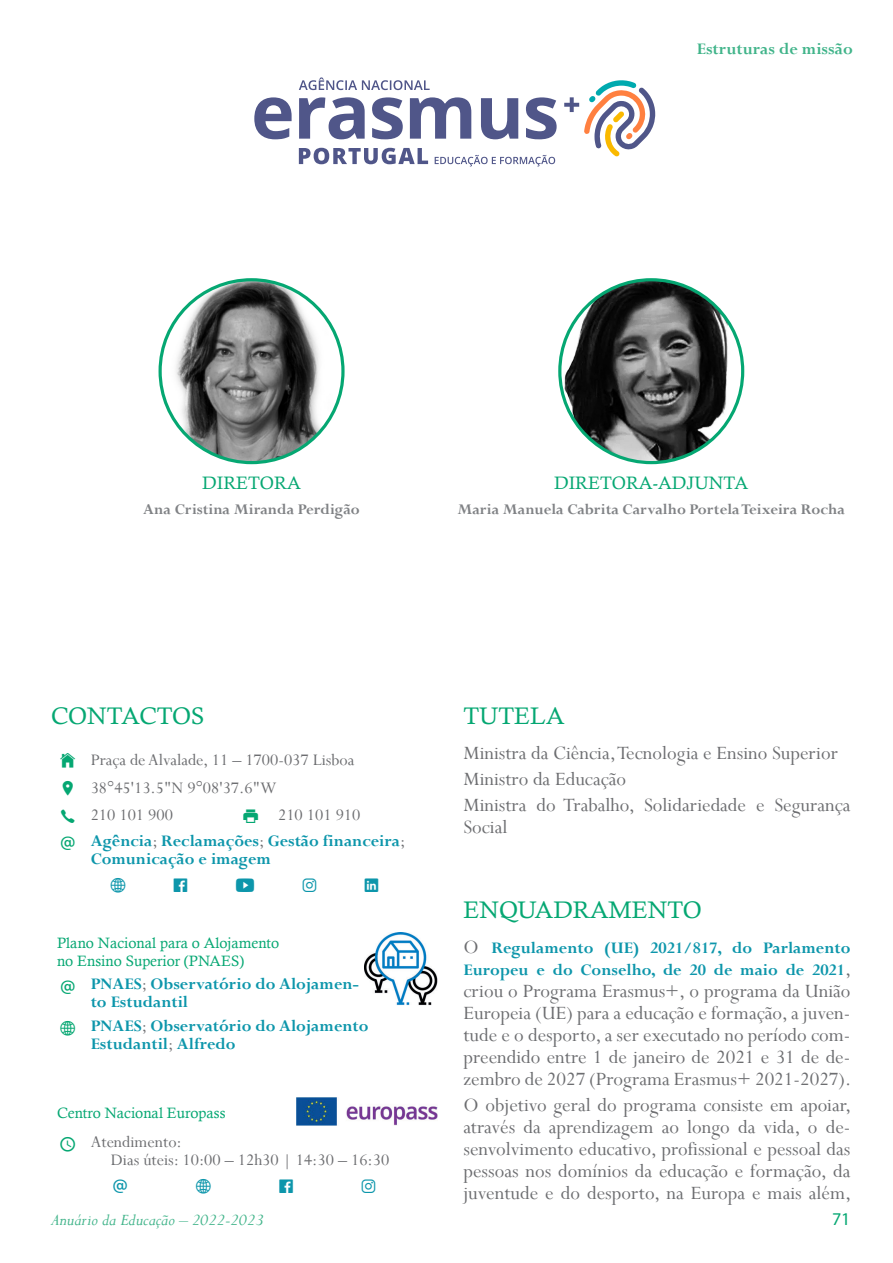
<style>
.page{position:relative;width:893px;height:1263px;background:#fff}
.page>*{position:absolute;margin:0;border:0;box-sizing:border-box;transform-origin:0 0}
.Títulos_secções{font:24px "Calisto";color:#05a772}
.TEXTO{font:21px/21.9px "Perpetua";color:#6c6d70;text-align:justify}
.Tabelas_-_texto{font:700 18px/18px "Perpetua";color:#0d96ab}
.Tabelas_-_texto-2{font:18px "Perpetua";color:#6c6d70}
.TEXTO-2{font:700 18px/21.9px "Perpetua";color:#0d96ab}
.URL{font:18px "Perpetua";color:#6c6d70}
.t1{font:italic 18px "Perpetua";color:#41b48a}
.Dirigente_foto_-_car{font:18px "Calisto";color:#05a772}
.t2{font:700 18px "Perpetua";color:#41b48a}
.t3{font:18px "Myriad Pro";color:#05a772}
.Dirigente_foto_-_nom{font:700 16.5px "Perpetua";color:#808285}
.Tabelas_Contactos{font:15px/18px "Calisto";color:#05a772}
.s1{font-weight:400;color:#6c6d70}
.s2{font-weight:400;font-size:21px;color:#6c6d70}
</style>
<div class="page">
<img style="left:160px;top:280px;width:183px;height:183px;border-radius:91px">
<img style="left:560px;top:280px;width:183px;height:183px;border-radius:91px">
<svg style="left:254px;top:77px;width:401px;height:89px"></svg>
<img style="left:365px;top:932px;width:72px;height:73px">
<img style="left:297px;top:1098px;width:141px;height:27px">
<p class="t2" style="left:697px;top:37px;width:157px">Estruturas de missão</p>
<p class="Dirigente_foto_-_car" style="left:202px;top:472px;width:100px">DIRETORA</p>
<p class="Dirigente_foto_-_nom" style="left:143px;top:499px;width:218px">Ana Cristina Miranda Perdigão</p>
<p class="Dirigente_foto_-_car" style="left:554px;top:472px;width:196px">DIRETORA-ADJUNTA</p>
<p class="Dirigente_foto_-_nom" style="left:457px;top:499px;width:389px">Maria Manuela Cabrita Carvalho Portela Teixeira Rocha</p>
<p class="Títulos_secções" style="left:51px;top:702px;width:155px">CONTACTOS</p>
<p class="Tabelas_-_texto-2" style="left:91px;top:748px;width:265px">Praça de Alvalade, 11 – 1700-037 Lisboa</p>
<p class="Tabelas_-_texto-2" style="left:91px;top:776px;width:187px">38°45'13.5"N 9°08'37.6"W</p>
<p class="Tabelas_-_texto-2" style="left:91px;top:804px;width:84px">210 101 900</p>
<p class="Tabelas_-_texto-2" style="left:278px;top:804px;width:84px">210 101 910</p>
<p class="Tabelas_-_texto" style="left:91px;top:831px;width:316px">Agência<span class="s1">;</span> Reclamações<span class="s1">;</span> Gestão financeira<span class="s1">;<br></span>Comunicação e imagem</p>
<p class="Tabelas_Contactos" style="left:57px;top:934px;width:224px">Plano Nacional para o Alojamento no Ensino Superior (PNAES)</p>
<p class="Tabelas_-_texto" style="left:91px;top:975px;width:270px">PNAES<span class="s1">;</span> Observatório do Alojamen&shy;to Estudantil</p>
<p class="Tabelas_-_texto" style="left:91px;top:1016px;width:279px">PNAES<span class="s1">;</span> Observatório do Alojamento<br>Estudantil<span class="s1">;</span> Alfredo</p>
<p class="Tabelas_Contactos" style="left:57px;top:1103px;width:170px">Centro Nacional Europass</p>
<p class="URL" style="left:91px;top:1130px;width:93px">Atendimento:</p>
<p class="URL" style="left:111px;top:1148px;width:280px">Dias úteis: 10:00 – 12h30 | 14:30 – 16:30</p>
<p class="Títulos_secções" style="left:463px;top:702px;width:102px">TUTELA</p>
<p class="TEXTO" style="left:463px;top:742px;width:376px">Ministra da Ciência, Tecnologia e Ensino Superior</p>
<p class="TEXTO" style="left:463px;top:768px;width:164px">Ministro da Educação</p>
<p class="TEXTO" style="left:463px;top:794px;width:388px">Ministra do Trabalho, Solidariedade e Segurança<br>Social</p>
<p class="Títulos_secções" style="left:463px;top:896px;width:240px">ENQUADRAMENTO</p>
<p class="TEXTO-2" style="left:463px;top:936px;width:389px"><span class="s2">O</span> Regulamento (UE) 2021/817, do Parlamento<br>Europeu e do Conselho, de 20 de maio de 2021<span class="s2">,</span></p>
<p class="TEXTO" style="left:463px;top:979px;width:389px">criou o Programa Erasmus+, o programa da União Europeia (UE) para a educação e formação, a juven&shy;tude e o desporto, a ser executado no período com&shy;preendido entre 1 de janeiro de 2021 e 31 de de&shy;zembro de 2027 (Programa Erasmus+ 2021-2027).</p>
<p class="TEXTO" style="left:463px;top:1093px;width:389px">O objetivo geral do programa consiste em apoiar, através da aprendizagem ao longo da vida, o de&shy;senvolvimento educativo, profissional e pessoal das pessoas nos domínios da educação e formação, da juventude e do desporto, na Europa e mais além,</p>
<p class="t1" style="left:51px;top:1208px;width:214px">Anuário da Educação – 2022-2023</p>
<p class="t3" style="left:832px;top:1207px;width:20px">71</p>
</div>
